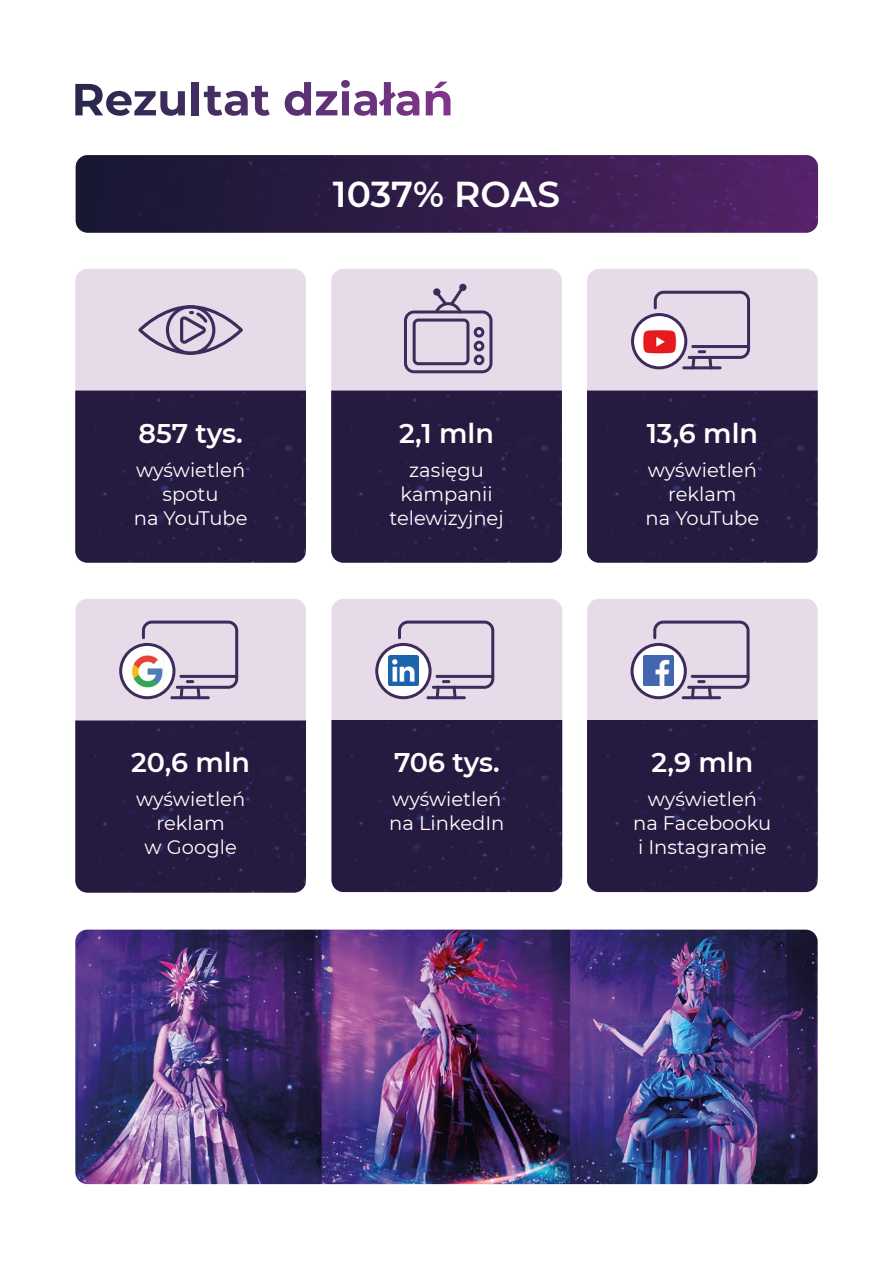
<style>
.page{position:relative;width:893px;height:1263px;background:#fff}
.page>*{position:absolute;margin:0;border:0;box-sizing:border-box;transform-origin:0 0}
.t1{font:600 36px "Montserrat";letter-spacing:-.005em;color:#fff}
.t2{font:600 27px "Montserrat";color:#fff}
.t3{font:19.5px/24px "Montserrat";color:#fff;text-align:center}
</style>
<div class="page">
<svg style="left:75px;top:84px;width:110px;height:32px"></svg>
<div style="left:191px;top:82px;width:7px;height:33px;background:#412d5f"></div>
<svg style="left:204px;top:86px;width:66px;height:30px"></svg>
<svg style="left:285px;top:80px;width:134px;height:36px"></svg>
<svg style="left:426px;top:82px;width:24px;height:33px"></svg>
<div style="left:75px;top:269px;width:231px;height:294px;background:#e7dae9;border-radius:12px"></div>
<div style="left:75px;top:391px;width:231px;height:172px;background:#261a40"></div>
<svg style="left:138px;top:305px;width:105px;height:50px"></svg>
<div style="left:331px;top:269px;width:231px;height:294px;background:#e7dae9;border-radius:12px"></div>
<div style="left:331px;top:391px;width:231px;height:172px;background:#261a40"></div>
<svg style="left:404px;top:284px;width:88px;height:89px"></svg>
<div style="left:75px;top:599px;width:231px;height:293px;background:#e7dae9;border-radius:12px"></div>
<div style="left:75px;top:721px;width:231px;height:171px;background:#261a40"></div>
<svg style="left:119px;top:621px;width:119px;height:78px"></svg>
<div style="left:332px;top:599px;width:230px;height:293px;background:#e7dae9;border-radius:12px"></div>
<div style="left:332px;top:720px;width:230px;height:172px;background:#261a40"></div>
<svg style="left:375px;top:621px;width:119px;height:78px"></svg>
<div style="left:587px;top:599px;width:231px;height:293px;background:#e7dae9;border-radius:12px"></div>
<div style="left:587px;top:720px;width:231px;height:172px;background:#261a40"></div>
<svg style="left:630px;top:621px;width:119px;height:78px"></svg>
<div style="left:587px;top:269px;width:231px;height:294px;background:#e7dae9;border-radius:12px"></div>
<div style="left:587px;top:391px;width:231px;height:172px;background:#261a40"></div>
<svg style="left:631px;top:291px;width:119px;height:78px"></svg>
<img style="left:75px;top:930px;width:743px;height:254px">
<img style="left:76px;top:155px;width:742px;height:78px">
<h2 class="t2" style="left:139px;top:414px;width:105px">857 tys.</h2>
<p class="t3" style="left:134px;top:457px;width:115px">wyświetleń spotu<br>na YouTube</p>
<h1 class="t1" style="left:333px;top:169px;width:229px">1037% ROAS</h1>
<h2 class="t2" style="left:399px;top:414px;width:96px">2,1 mln</h2>
<p class="t3" style="left:389px;top:457px;width:116px">zasięgu kampanii telewizyjnej</p>
<h2 class="t2" style="left:647px;top:414px;width:113px">13,6 mln</h2>
<p class="t3" style="left:645px;top:457px;width:115px">wyświetleń reklam<br>na YouTube</p>
<h2 class="t2" style="left:131px;top:743px;width:120px">20,6 mln</h2>
<p class="t3" style="left:136px;top:786px;width:111px">wyświetleń reklam<br>w Google</p>
<h2 class="t2" style="left:394px;top:743px;width:107px">706 tys.</h2>
<p class="t3" style="left:389px;top:786px;width:117px;text-align:left">wyświetleń na LinkedIn</p>
<h2 class="t2" style="left:652px;top:743px;width:103px">2,9 mln</h2>
<p class="t3" style="left:633px;top:786px;width:140px">wyświetleń na Facebooku i Instagramie</p>
</div>
